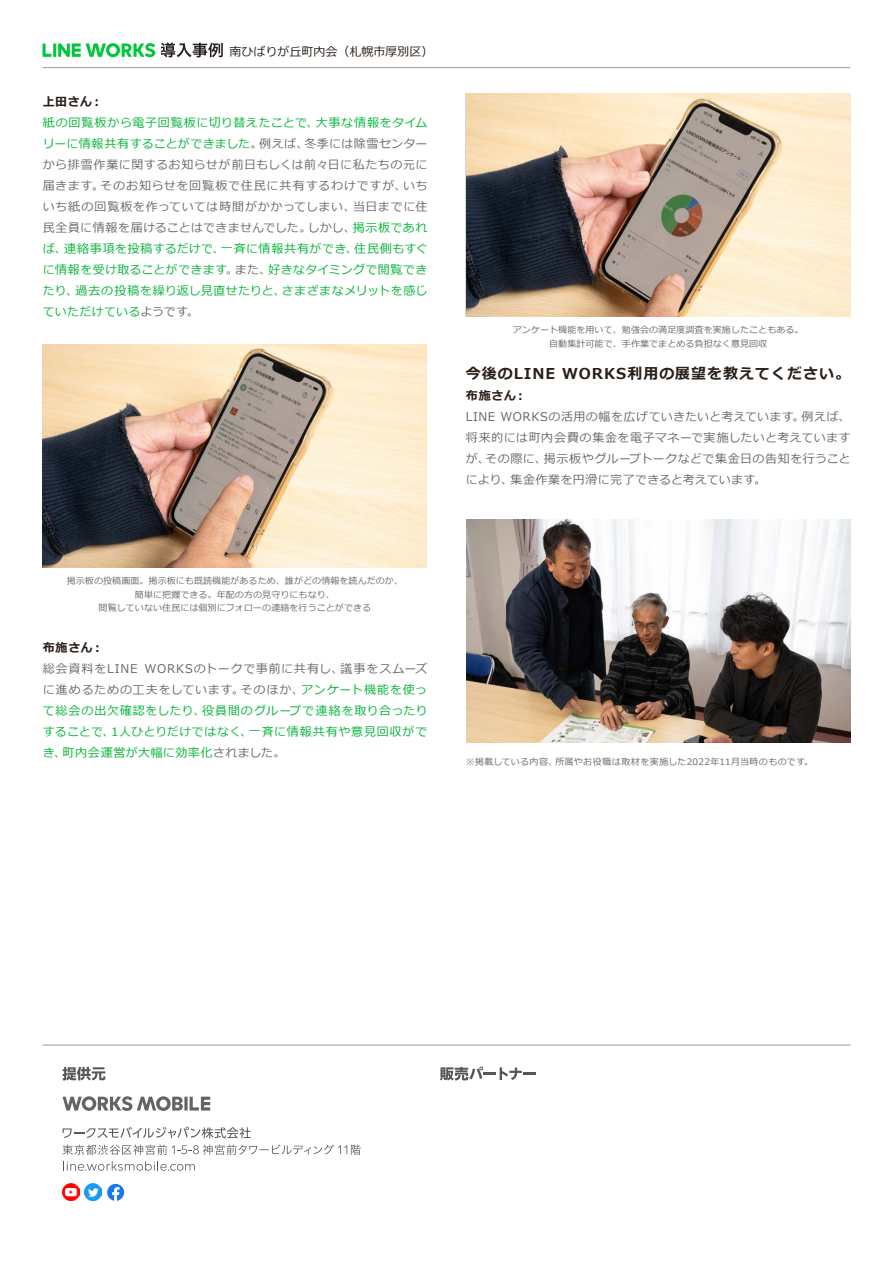
<style>
.page{position:relative;width:893px;height:1263px;background:#fff}
.page>*{position:absolute;margin:0;border:0;box-sizing:border-box;transform-origin:0 0}
.t1{font:700 15px "Meiryo";letter-spacing:.065em;color:#2b2019}
.t2{font:12px "Meiryo";letter-spacing:.045em;color:#6a6a6a}
.t3{font:12px/21px "Meiryo";letter-spacing:.04em;color:#07b53b}
.t4{font:12px "Meiryo";letter-spacing:.07em;color:#6a6a6a}
.t5{font:12px/21px "Meiryo";letter-spacing:.01em;color:#07b53b}
.t6{font:12px "Meiryo";letter-spacing:.07em;color:#07b53b}
.t7{font:12px "Meiryo";letter-spacing:.065em;color:#07b53b}
.t8{font:12px "Meiryo";letter-spacing:.02em;color:#6a6a6a}
.t9{font:12px "Meiryo";letter-spacing:.025em;color:#6a6a6a}
.t10{font:12px "Meiryo";color:#2b2019}
.t11{font:12px "Meiryo";letter-spacing:.065em;color:#6a6a6a}
.t12{font:12px "Meiryo";letter-spacing:.075em;color:#6a6a6a}
.t13{font:700 12px "Meiryo";letter-spacing:.05em;color:#2b2019}
.t14{font:12px "Meiryo";letter-spacing:.075em;color:#07b53b}
.t15{font:12px "Meiryo";letter-spacing:.02em;color:#07b53b}
.t16{font:9px/13.5px "Meiryo";letter-spacing:.01em;color:#6b6b6b;text-align:center}
.t17{font:9px "Meiryo";letter-spacing:.04em;color:#6a6a6a}
.t18{font:9px "Meiryo";letter-spacing:.02em;color:#6a6a6a}
.s1{color:#6a6a6a}
</style>
<div class="page">
<hr style="left:43px;top:67px;width:807px;height:1px;background:#9e9e9e">
<svg style="left:161px;top:43px;width:62px;height:14px"></svg>
<svg style="left:43px;top:43px;width:112px;height:14px"></svg>
<hr style="left:43px;top:1045px;width:807px;height:1px;background:#9e9e9e">
<svg style="left:440px;top:1066px;width:96px;height:14px"></svg>
<svg style="left:190px;top:1097px;width:20px;height:13px"></svg>
<svg style="left:184px;top:1097px;width:4px;height:13px"></svg>
<svg style="left:63px;top:1096px;width:120px;height:15px"></svg>
<svg style="left:63px;top:1067px;width:42px;height:13px"></svg>
<svg style="left:63px;top:1127px;width:188px;height:11px"></svg>
<svg style="left:62px;top:1144px;width:299px;height:11px"></svg>
<svg style="left:63px;top:1161px;width:132px;height:10px"></svg>
<img style="left:62px;top:1184px;width:17px;height:17px">
<img style="left:85px;top:1184px;width:17px;height:17px">
<svg style="left:107px;top:1184px;width:17px;height:17px"></svg>
<img style="left:42px;top:344px;width:385px;height:224px">
<img style="left:466px;top:519px;width:384px;height:224px">
<img style="left:466px;top:94px;width:384px;height:223px">
<p class="t13" style="left:43px;top:93px;width:62px">上田さん：</p>
<p class="t10" style="left:230px;top:43px;width:205px">南ひばりが丘町内会（札幌市厚別区(</p>
<p class="t3" style="left:43px;top:113px;width:277px">紙の回覧板から電子回覧板に切り替えたことで、</p>
<p class="t2" style="left:304px;top:136px;width:125px">冬季には除雪センター</p>
<p class="t3" style="left:316px;top:113px;width:113px">大事な情報をタイム</p>
<p class="t2" style="left:259px;top:136px;width:51px">例えば、</p>
<p class="t5" style="left:43px;top:134px;width:221px">リーに情報共有することができました<span class="s1">。</span></p>
<p class="t2" style="left:43px;top:157px;width:386px">から排雪作業に関するお知らせが前日もしくは前々日に私たちの元に</p>
<p class="t2" style="left:403px;top:178px;width:26px">いち</p>
<p class="t4" style="left:100px;top:178px;width:308px">そのお知らせを回覧板で住民に共有するわけですが、</p>
<p class="t2" style="left:43px;top:178px;width:63px">届きます。</p>
<p class="t2" style="left:43px;top:199px;width:315px">いち紙の回覧板を作っていては時間がかかってしまい、</p>
<p class="t2" style="left:353px;top:199px;width:76px">当日までに住</p>
<p class="t8" style="left:43px;top:220px;width:270px">民全員に情報を届けることはできませんでした。</p>
<p class="t3" style="left:353px;top:218px;width:76px">掲示板であれ</p>
<p class="t2" style="left:308px;top:220px;width:49px">しかし、</p>
<p class="t3" style="left:43px;top:239px;width:26px">ば、</p>
<p class="t3" style="left:64px;top:239px;width:162px">連絡事項を投稿するだけで、</p>
<p class="t7" style="left:221px;top:241px;width:139px">一斉に情報共有ができ、</p>
<p class="t3" style="left:354px;top:239px;width:75px">住民側もすぐ</p>
<p class="t3" style="left:268px;top:260px;width:161px">好きなタイミングで閲覧でき</p>
<p class="t3" style="left:43px;top:260px;width:197px">に情報を受け取ることができます<span class="s1">。</span></p>
<p class="t2" style="left:235px;top:262px;width:38px">また、</p>
<p class="t3" style="left:282px;top:281px;width:147px">さまざまなメリットを感じ</p>
<p class="t3" style="left:76px;top:281px;width:211px">過去の投稿を繰り返し見直せたりと、</p>
<p class="t5" style="left:43px;top:281px;width:158px">たり、<br>ていただけている<span class="s1">ようです。</span></p>
<p class="t16" style="left:67px;top:575px;width:338px">掲示板の投稿画面。掲示板にも既読機能があるため、誰がどの情報を読んだのか、簡単に把握できる。年配の方の見守りにもなり、<br>閲覧していない住民には個別にフォローの連絡を行うことができる</p>
<p class="t13" style="left:43px;top:639px;width:62px">布施さん：</p>
<p class="t12" style="left:43px;top:661px;width:96px">総会資料をLINE</p>
<p class="t12" style="left:341px;top:661px;width:88px">議事をスムーズ</p>
<p class="t11" style="left:144px;top:661px;width:200px">WORKSのトークで事前に共有し、</p>
<p class="t4" style="left:43px;top:682px;width:203px">に進めるための工夫をしています。</p>
<p class="t6" style="left:202px;top:703px;width:227px">役員間のグループで連絡を取り合ったり</p>
<p class="t6" style="left:301px;top:682px;width:128px">アンケート機能を使っ</p>
<p class="t2" style="left:240px;top:682px;width:65px">そのほか、</p>
<p class="t7" style="left:43px;top:703px;width:164px">て総会の出欠確認をしたり、</p>
<p class="t15" style="left:111px;top:724px;width:143px">1人ひとりだけではなく、</p>
<p class="t14" style="left:249px;top:724px;width:180px">一斉に情報共有や意見回収がで</p>
<p class="t3" style="left:63px;top:722px;width:224px;text-indent:-20px">することで、<br>町内会運営が大幅に効率化<span class="s1">されました。</span></p>
<p class="t3" style="left:43px;top:743px;width:25px">き、</p>
<p class="t16" style="left:513px;top:324px;width:292px">アンケート機能を用いて、勉強会の満足度調査を実施したこともある。自動集計可能で、手作業でまとめる負担なく意見回収</p>
<p class="t1" style="left:562px;top:363px;width:289px">WORKS利用の展望を教えてください。</p>
<p class="t1" style="left:466px;top:363px;width:91px">今後のLINE</p>
<p class="t13" style="left:466px;top:387px;width:62px">布施さん：</p>
<p class="t2" style="left:801px;top:409px;width:51px">例えば、</p>
<p class="t2" style="left:466px;top:409px;width:340px">LINE WORKSの活用の幅を広げていきたいと考えています。</p>
<p class="t2" style="left:466px;top:430px;width:386px">将来的には町内会費の集金を電子マネーで実施したいと考えています</p>
<p class="t2" style="left:544px;top:451px;width:308px">掲示板やグループトークなどで集金日の告知を行うこと</p>
<p class="t2" style="left:466px;top:451px;width:25px">が、</p>
<p class="t2" style="left:485px;top:451px;width:63px">その際に、</p>
<p class="t9" style="left:510px;top:472px;width:257px">集金作業を円滑に完了できると考えています。</p>
<p class="t2" style="left:466px;top:472px;width:49px">により、</p>
<p class="t17" style="left:555px;top:755px;width:259px">所属やお役職は取材を実施した2022年11月当時のものです。</p>
<p class="t18" style="left:466px;top:755px;width:93px">※掲載している内容、</p>
</div>
